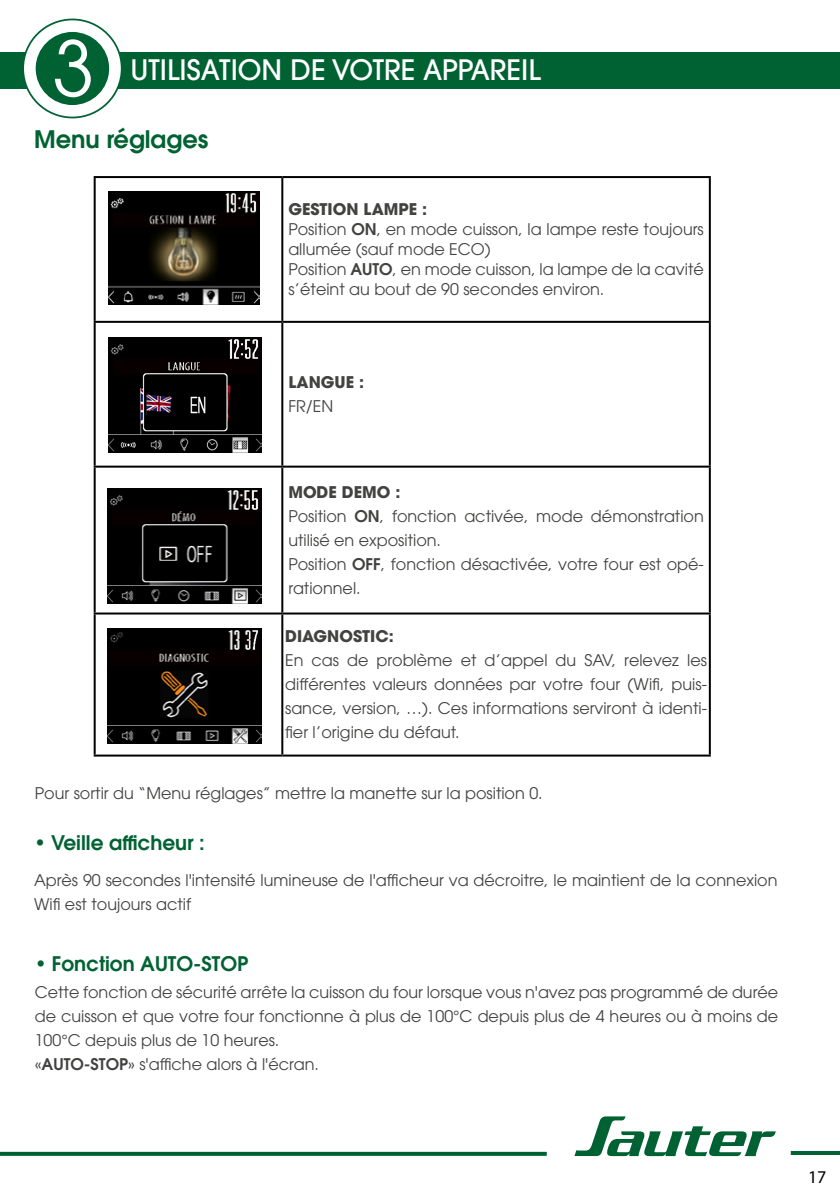
<style>
.page{position:relative;width:840px;height:1191px;background:#fff}
.page>*{position:absolute;margin:0;border:0;box-sizing:border-box;transform-origin:0 0}
.t1{font:75.6px "ITC Avant Garde Pro";color:#fff}
.t2{font:500 28px "ITC Avant Garde Std";color:#fff}
.t3{font:600 24px "ITC Avant Garde Std";color:#006233}
.t4{font:600 20px "ITC Avant Garde Std";color:#006233}
.t5{font:18px "Myriad Pro";color:#000}
.t6{font:16px/24px "ITC Avant Garde Std";color:#424241}
.t7{font:700 16px "ITC Avant Garde Std";color:#424241}
.s1{font-weight:700}
.s2{font-weight:600}
</style>
<div class="page">
<svg style="left:0;top:1151px;width:546px;height:4px;background:#36835e"></svg>
<svg style="left:574px;top:1116px;width:201px;height:40px"></svg>
<hr style="left:790px;top:1151px;width:49px;height:4px;background:#006233">
<div style="left:0;top:52px;width:839px;height:37px;background:#006233"></div>
<div style="left:23px;top:19px;width:99px;height:98px;background:#fff;border-radius:50%"></div>
<div style="left:22px;top:19px;width:100px;height:99px;border:2px solid #006233;border-radius:50%"></div>
<div style="left:36px;top:32px;width:73px;height:73px;background:#006233;border-radius:50%"></div>
<hr style="left:94px;top:176px;width:188px;height:2px;background:#000">
<hr style="left:94px;top:178px;width:2px;height:143px;background:#000">
<hr style="left:282px;top:176px;width:428px;height:2px;background:#000">
<hr style="left:281px;top:178px;width:2px;height:143px;background:#000">
<hr style="left:708px;top:178px;width:2px;height:143px;background:#000">
<hr style="left:94px;top:321px;width:188px;height:2px;background:#000">
<hr style="left:94px;top:323px;width:2px;height:142px;background:#000">
<hr style="left:282px;top:321px;width:428px;height:2px;background:#000">
<hr style="left:281px;top:323px;width:2px;height:142px;background:#000">
<hr style="left:708px;top:323px;width:2px;height:142px;background:#000">
<hr style="left:94px;top:465px;width:188px;height:2px;background:#000">
<hr style="left:94px;top:467px;width:2px;height:145px;background:#000">
<hr style="left:282px;top:465px;width:428px;height:2px;background:#000">
<hr style="left:281px;top:467px;width:2px;height:145px;background:#000">
<hr style="left:708px;top:467px;width:2px;height:145px;background:#000">
<hr style="left:94px;top:612px;width:188px;height:2px;background:#000">
<hr style="left:94px;top:614px;width:2px;height:140px;background:#000">
<hr style="left:282px;top:612px;width:428px;height:2px;background:#000">
<hr style="left:281px;top:614px;width:2px;height:140px;background:#000">
<hr style="left:708px;top:614px;width:2px;height:140px;background:#000">
<hr style="left:94px;top:754px;width:188px;height:2px;background:#000">
<hr style="left:282px;top:754px;width:428px;height:2px;background:#000">
<svg style="left:108px;top:191px;width:152px;height:114px"></svg>
<img style="left:109px;top:191px;width:150px;height:113px">
<img style="left:108px;top:338px;width:153px;height:115px">
<img style="left:107px;top:488px;width:154px;height:116px">
<img style="left:108px;top:628px;width:153px;height:115px">
<h1 class="t1" style="left:52px;top:22px;width:43px">3</h1>
<h2 class="t2" style="left:130px;top:52px;width:411px">UTILISATION DE VOTRE APPAREIL</h2>
<h3 class="t3" style="left:34px;top:124px;width:176px">Menu réglages</h3>
<p class="t6" style="left:288px;top:199px;width:417px;line-height:20px"><span class="s1">GESTION LAMPE :<br></span>Position <span class="s2">ON</span>, en mode cuisson, la lampe reste toujours allumée (sauf mode ECO)<br>Position <span class="s2">AUTO</span>, en mode cuisson, la lampe de la cavité s’éteint au bout de 90 secondes environ.</p>
<p class="t7" style="left:288px;top:371px;width:77px">LANGUE :</p>
<p class="t6" style="left:288px;top:394px;width:46px">FR/EN</p>
<p class="t6" style="left:288px;top:480px;width:417px"><span class="s1">MODE DEMO :<br></span>Position <span class="s2">ON</span>, fonction activée, mode démonstration utilisé en exposition.<br>Position <span class="s2">OFF</span>, fonction désactivée, votre four est opé&shy;rationnel.</p>
<p class="t7" style="left:285px;top:626px;width:110px">DIAGNOSTIC:</p>
<p class="t6" style="left:285px;top:648px;width:423px;text-align:justify">En cas de problème et d’appel du SAV, relevez les différentes valeurs données par votre four (Wifi, puis&shy;sance, version, …). Ces informations serviront à identi&shy;fier l’origine du défaut.</p>
<p class="t6" style="left:35px;top:780px;width:509px">Pour sortir du “Menu réglages” mettre la manette sur la position 0.</p>
<p class="t4" style="left:34px;top:830px;width:172px">• Veille afficheur :</p>
<p class="t6" style="left:34px;top:867px;width:744px">Après 90 secondes l'intensité lumineuse de l'afficheur va décroitre, le maintient de la connexion<br>Wifi est toujours actif</p>
<p class="t4" style="left:35px;top:951px;width:215px">• Fonction AUTO-STOP</p>
<p class="t6" style="left:35px;top:979px;width:744px">Cette fonction de sécurité arrête la cuisson du four lorsque vous n'avez pas programmé de durée de cuisson et que votre four fonctionne à plus de 100°C depuis plus de 4 heures ou à moins de 100°C depuis plus de 10 heures.<br>«<span class="s2">AUTO-STOP</span>» s'affiche alors à l'écran.</p>
<p class="t5" style="left:807px;top:1165px;width:20px">17</p>
</div>
